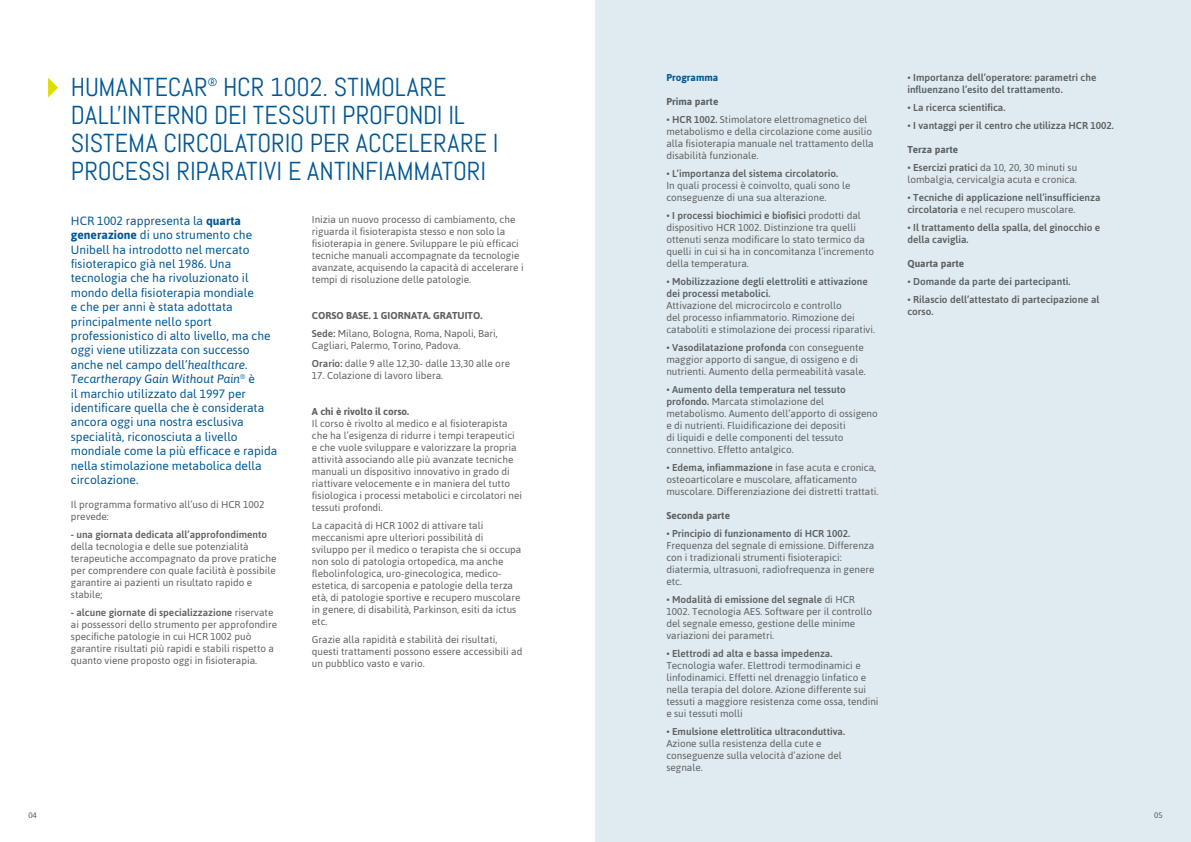
<style>
.page{position:relative;width:1191px;height:842px;background:#fff}
.page>*{position:absolute;margin:0;border:0;box-sizing:border-box;transform-origin:0 0}
.t1{font:26px/28px "Abel";color:#005795}
.t2{font:12px/14.4px "Asap";color:#005795}
.t3{font:11.7px "Abel";color:#005795}
.t4{font:10px/12px "Asap";color:#5f605f}
.t5{font:500 10px/12px "Asap";color:#5f605f}
.t6{font:700 10px "Asap";color:#5f605f}
.t7{font:700 10px "Asap";color:#005795}
.t8{font:8px "Asap";color:#575756}
.s1{font-weight:700}
.s2{font-style:italic}
.s3{font-weight:500}
.s4{font-weight:400}
</style>
<div class="page">
<div style="left:595px;top:0;width:596px;height:842px;background:#e0ebf1"></div>
<svg style="left:48px;top:78px;width:10px;height:20px"></svg>
<h1 class="t1" style="left:71px;top:73px;width:138px">HUMANTECAR</h1>
<p class="t3" style="left:208px;top:74px;width:11px">®</p>
<h1 class="t1" style="left:71px;top:73px;width:429px;text-indent:152px">HCR 1002. STIMOLARE DALL’INTERNO DEI TESSUTI PROFONDI IL SISTEMA CIRCOLATORIO PER ACCELERARE I PROCESSI RIPARATIVI E ANTINFIAMMATORI</h1>
<p class="t2" style="left:71px;top:213px;width:208px">HCR 1002 rappresenta la <span class="s1">quarta generazione</span> di uno strumento che Unibell ha introdotto nel mercato fisioterapico già nel 1986. Una tecnologia che ha rivoluzionato il mondo della fisioterapia mondiale<br>e che per anni è stata adottata principalmente nello sport professionistico di alto livello, ma che oggi viene utilizzata con successo anche nel campo dell’<span class="s2">healthcare</span>.<br><span class="s2">Tecartherapy Gain Without Pain</span><sup>®</sup> è<br>il marchio utilizzato dal 1997 per identificare quella che è considerata ancora oggi una nostra esclusiva specialità, riconosciuta a livello mondiale come la più efficace e rapida nella stimolazione metabolica della circolazione.</p>
<p class="t4" style="left:71px;top:498px;width:195px">Il programma formativo all’uso di HCR 1002 prevede:</p>
<p class="t4" style="left:71px;top:528px;width:207px"><span class="s1">-</span> <span class="s3">una giornata dedicata all’approfondimento </span>della tecnologia e delle sue potenzialità terapeutiche accompagnato da prove pratiche per comprendere con quale facilità è possibile garantire ai pazienti un risultato rapido e stabile;</p>
<p class="t4" style="left:71px;top:606px;width:208px"><span class="s1">-</span> <span class="s3">alcune giornate di specializzazione</span> riservate ai possessori dello strumento per approfondire specifiche patologie in cui HCR 1002 può garantire risultati più rapidi e stabili rispetto a quanto viene proposto oggi in fisioterapia.</p>
<p class="t4" style="left:312px;top:213px;width:213px">Inizia un nuovo processo di cambiamento, che riguarda il fisioterapista stesso e non solo la fisioterapia in genere. Sviluppare le più efficaci tecniche manuali accompagnate da tecnologie avanzate, acquisendo la capacità di accelerare i tempi di risoluzione delle patologie.</p>
<p class="t4" style="left:312px;top:306px;width:187px;line-height:18px"><span class="s1">CORSO BASE. 1 GIORNATA. GRATUITO.<br></span><span class="s3">Sede:</span> Milano, Bologna, Roma, Napoli, Bari,</p>
<p class="t4" style="left:312px;top:336px;width:200px;line-height:18px">Cagliari, Palermo, Torino, Padova.<br><span class="s3">Orario:</span> dalle 9 alle 12,30- dalle 13,30 alle ore</p>
<p class="t4" style="left:312px;top:369px;width:133px">17. Colazione di lavoro libera.</p>
<p class="t6" style="left:312px;top:405px;width:99px">A chi è rivolto il corso.</p>
<p class="t4" style="left:312px;top:417px;width:212px">Il corso è rivolto al medico e al fisioterapista che ha l’esigenza di ridurre i tempi terapeutici e che vuole sviluppare e valorizzare la propria attività associando alle più avanzate tecniche manuali un dispositivo innovativo in grado di riattivare velocemente e in maniera del tutto fisiologica i processi metabolici e circolatori nei tessuti profondi.</p>
<p class="t4" style="left:312px;top:519px;width:211px">La capacità di HCR 1002 di attivare tali meccanismi apre ulteriori possibilità di sviluppo per il medico o terapista che si occupa non solo di patologia ortopedica, ma anche flebolinfologica, uro-ginecologica, medico&shy;estetica, di sarcopenia e patologie della terza età, di patologie sportive e recupero muscolare in genere, di disabilità, Parkinson, esiti da ictus etc.</p>
<p class="t4" style="left:312px;top:633px;width:212px">Grazie alla rapidità e stabilità dei risultati, questi trattamenti possono essere accessibili ad un pubblico vasto e vario.</p>
<p class="t7" style="left:666px;top:71px;width:54px">Programma</p>
<p class="t6" style="left:666px;top:95px;width:53px">Prima parte</p>
<p class="t4" style="left:666px;top:113px;width:209px">• <span class="s3">HCR 1002.</span> Stimolatore elettromagnetico del metabolismo e della circolazione come ausilio alla fisioterapia manuale nel trattamento della disabilità funzionale.</p>
<p class="t4" style="left:666px;top:167px;width:186px">• <span class="s3">L’importanza del sistema circolatorio.<br></span>In quali processi è coinvolto, quali sono le conseguenze di una sua alterazione.</p>
<p class="t4" style="left:666px;top:209px;width:209px">• <span class="s3">I processi biochimici e biofisici</span> prodotti dal dispositivo HCR 1002. Distinzione tra quelli ottenuti senza modificare lo stato termico da quelli in cui si ha in concomitanza l’incremento della temperatura.</p>
<p class="t5" style="left:666px;top:275px;width:203px"><span class="s4">•</span> Mobilizzazione degli elettroliti e attivazione dei processi metabolici.</p>
<p class="t4" style="left:666px;top:299px;width:210px">Attivazione del microcircolo e controllo<br>del processo infiammatorio. Rimozione dei cataboliti e stimolazione dei processi riparativi.</p>
<p class="t4" style="left:666px;top:341px;width:201px">• <span class="s3">Vasodilatazione profonda</span> con conseguente maggior apporto di sangue, di ossigeno e di nutrienti. Aumento della permeabilità vasale.</p>
<p class="t4" style="left:666px;top:383px;width:213px">• <span class="s3">Aumento della temperatura nel tessuto profondo.</span> Marcata stimolazione del metabolismo. Aumento dell’apporto di ossigeno e di nutrienti. Fluidificazione dei depositi<br>di liquidi e delle componenti del tessuto connettivo. Effetto antalgico.</p>
<p class="t4" style="left:666px;top:461px;width:214px">• <span class="s3">Edema, infiammazione</span> in fase acuta e cronica, osteoarticolare e muscolare, affaticamento muscolare. Differenziazione dei distretti trattati.</p>
<p class="t6" style="left:666px;top:509px;width:65px">Seconda parte</p>
<p class="t4" style="left:666px;top:527px;width:210px">• <span class="s3">Principio di funzionamento di HCR 1002.<br></span>Frequenza del segnale di emissione. Differenza con i tradizionali strumenti fisioterapici: diatermia, ultrasuoni, radiofrequenza in genere etc.</p>
<p class="t4" style="left:666px;top:593px;width:207px">• <span class="s3">Modalità di emissione del segnale</span> di HCR 1002. Tecnologia AES. Software per il controllo del segnale emesso, gestione delle minime variazioni dei parametri.</p>
<p class="t4" style="left:666px;top:647px;width:214px">• <span class="s3">Elettrodi ad alta e bassa impedenza.<br></span>Tecnologia wafer. Elettrodi termodinamici e linfodinamici. Effetti nel drenaggio linfatico e nella terapia del dolore. Azione differente sui tessuti a maggiore resistenza come ossa, tendini e sui tessuti molli</p>
<p class="t4" style="left:666px;top:725px;width:180px">• <span class="s3">Emulsione elettrolitica ultraconduttiva.<br></span>Azione sulla resistenza della cute e conseguenze sulla velocità d’azione del segnale.</p>
<p class="t5" style="left:907px;top:71px;width:191px"><span class="s4">•</span> Importanza dell’operatore: parametri che influenzano l’esito del trattamento.</p>
<p class="t5" style="left:907px;top:101px;width:99px"><span class="s4">•</span> La ricerca scientifica.</p>
<p class="t5" style="left:907px;top:119px;width:208px"><span class="s4">•</span> I vantaggi per il centro che utilizza HCR 1002.</p>
<p class="t6" style="left:907px;top:143px;width:52px">Terza parte</p>
<p class="t4" style="left:907px;top:161px;width:171px">• <span class="s3">Esercizi pratici</span> da 10, 20, 30 minuti su lombalgia, cervicalgia acuta e cronica.</p>
<p class="t5" style="left:907px;top:191px;width:195px"><span class="s4">•</span> Tecniche di applicazione nell’insufficienza circolatoria <span class="s4">e nel recupero muscolare.</span></p>
<p class="t5" style="left:907px;top:221px;width:194px"><span class="s4">•</span> Il trattamento della spalla, del ginocchio e della caviglia.</p>
<p class="t6" style="left:907px;top:257px;width:58px">Quarta parte</p>
<p class="t5" style="left:907px;top:275px;width:164px"><span class="s4">•</span> Domande da parte dei partecipanti.</p>
<p class="t5" style="left:907px;top:293px;width:193px"><span class="s4">•</span> Rilascio dell’attestato di partecipazione al corso.</p>
<p class="t8" style="left:28px;top:810px;width:10px">04</p>
<p class="t8" style="left:1154px;top:810px;width:10px">05</p>
</div>
